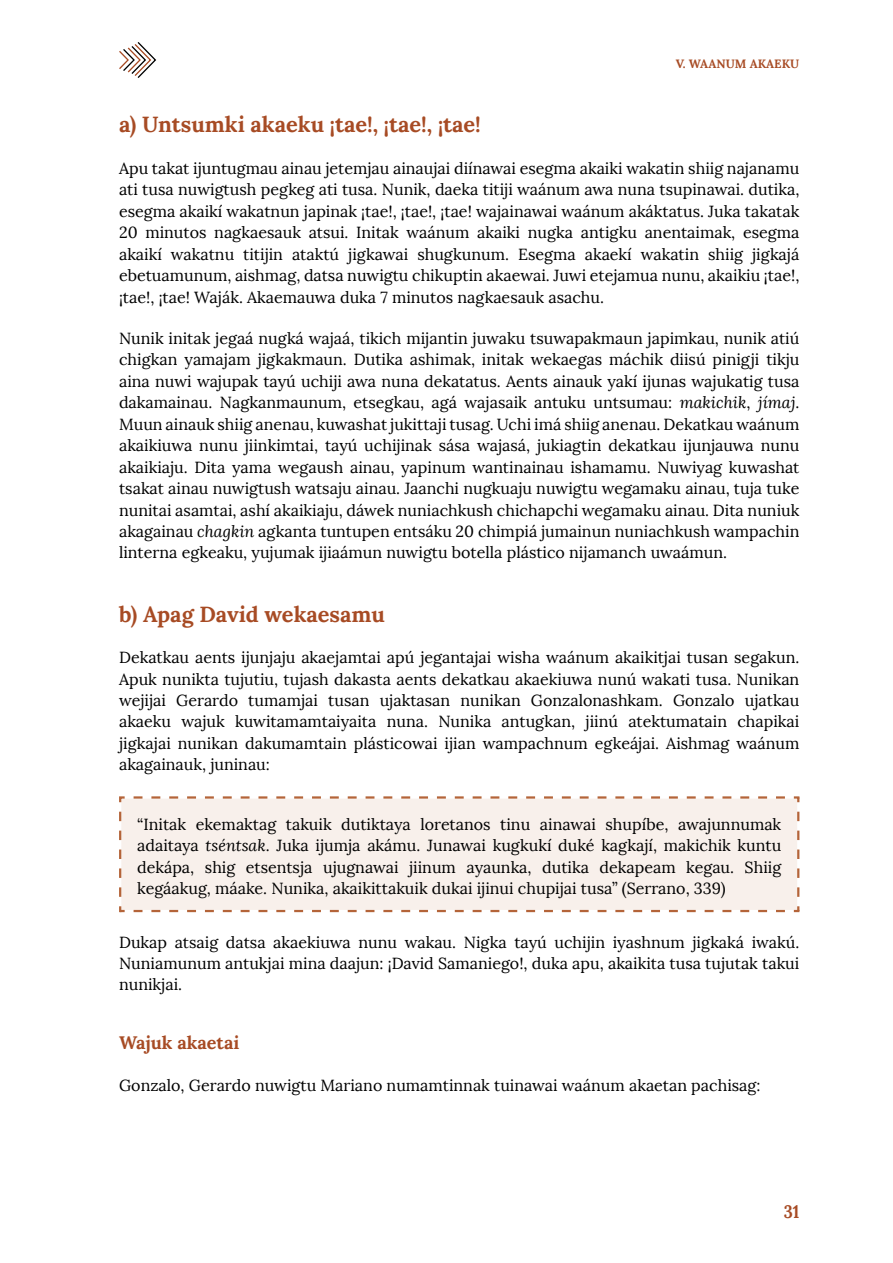
<style>
.page{position:relative;width:893px;height:1263px;background:#fff}
.page>*{position:absolute;margin:0;border:0;box-sizing:border-box;transform-origin:0 0}
.t1{font:700 21.75px "Lora";color:#a74b24}
.t2{font:700 18px "Lora";color:#a74b24}
.t3{font:700 18px "Lora";color:#a74b24;scale:.9 1}
.t4{font:16.05px/21.5px "Lora";color:#000;text-align:justify}
.t5{font:700 12px "Lora";color:#a74b24}
.s1{font-style:italic}
</style>
<div class="page">
<svg style="left:119px;top:42px;width:37px;height:36px"></svg>
<div style="left:119px;top:796px;width:681px;height:110px;background:#f8f0eb"></div>
<svg style="left:797px;top:797px;width:2px;height:100px"></svg>
<svg style="left:119px;top:906px;width:681px;height:7px"></svg>
<p class="t5" style="left:676px;top:56px;width:125px">V. Waanum akaeku</p>
<h1 class="t1" style="left:119px;top:111px;width:363px">a) Untsumki akaeku ¡tae!, ¡tae!, ¡tae!</h1>
<p class="t4" style="left:119px;top:158px;width:682px">Apu takat ijuntugmau ainau jetemjau ainaujai diínawai esegma akaiki wakatin shiig najanamu ati tusa nuwigtush pegkeg ati tusa. Nunik, daeka titiji waánum awa nuna tsupinawai. dutika, esegma akaikí wakatnun japinak ¡tae!, ¡tae!, ¡tae! wajainawai waánum akáktatus. Juka takatak 20 minutos nagkaesauk atsui. Initak waánum akaiki nugka antigku anentaimak, esegma akaikí wakatnu titijin ataktú jigkawai shugkunum. Esegma akaekí wakatin shiig jigkajá ebetuamunum, aishmag, datsa nuwigtu chikuptin akaewai. Juwi etejamua nunu, akaikiu ¡tae!, ¡tae!, ¡tae! Waják. Akaemauwa duka 7 minutos nagkaesauk asachu.</p>
<p class="t4" style="left:119px;top:328px;width:682px">Nunik initak jegaá nugká wajaá, tikich mijantin juwaku tsuwapakmaun japimkau, nunik atiú chigkan yamajam jigkakmaun. Dutika ashimak, initak wekaegas máchik diisú pinigji tikju aina nuwi wajupak tayú uchiji awa nuna dekatatus. Aents ainauk yakí ijunas wajukatig tusa dakamainau. Nagkanmaunum, etsegkau, agá wajasaik antuku untsumau: <span class="s1">makichik</span>, <span class="s1">jímaj</span>.<br>Muun ainauk shiig anenau, kuwashat jukittaji tusag. Uchi imá shiig anenau. Dekatkau waánum akaikiuwa nunu jiinkimtai, tayú uchijinak sása wajasá, jukiagtin dekatkau ijunjauwa nunu akaikiaju. Dita yama wegaush ainau, yapinum wantinainau ishamamu. Nuwiyag kuwashat tsakat ainau nuwigtush watsaju ainau. Jaanchi nugkuaju nuwigtu wegamaku ainau, tuja tuke nunitai asamtai, ashí akaikiaju, dáwek nuniachkush chichapchi wegamaku ainau. Dita nuniuk akagainau <span class="s1">chagkin</span> agkanta tuntupen entsáku 20 chimpiá jumainun nuniachkush wampachin linterna egkeaku, yujumak ijiaámun nuwigtu botella plástico nijamanch uwaámun.</p>
<h1 class="t1" style="left:119px;top:600px;width:267px">b) Apag David wekaesamu</h1>
<p class="t4" style="left:119px;top:647px;width:682px">Dekatkau aents ijunjaju akaejamtai apú jegantajai wisha waánum akaikitjai tusan segakun.<br>Apuk nunikta tujutiu, tujash dakasta aents dekatkau akaekiuwa nunú wakati tusa. Nunikan wejijai Gerardo tumamjai tusan ujaktasan nunikan Gonzalonashkam. Gonzalo ujatkau akaeku wajuk kuwitamamtaiyaita nuna. Nunika antugkan, jiinú atektumatain chapikai jigkajai nunikan dakumamtain plásticowai ijian wampachnum egkeájai. Aishmag waánum akagainauk, juninau:</p>
<p class="t4" style="left:137px;top:813px;width:646px">“Initak ekemaktag takuik dutiktaya loretanos tinu ainawai shupíbe, awajunnumak adaitaya <span class="s1">tséntsak</span>. Juka ijumja akámu. Junawai kugkukí duké kagkají, makichik kuntu dekápa, shig etsentsja ujugnawai jiinum ayaunka, dutika dekapeam kegau. Shiig kegáakug, máake. Nunika, akaikittakuik dukai ijinui chupijai tusa” (Serrano, 339)</p>
<p class="t4" style="left:119px;top:931px;width:682px">Dukap atsaig datsa akaekiuwa nunu wakau. Nigka tayú uchijin iyashnum jigkaká iwakú.<br>Nuniamunum antukjai mina daajun: ¡David Samaniego!, duka apu, akaikita tusa tujutak takui nunikjai.</p>
<p class="t2" style="left:119px;top:1031px;width:122px">Wajuk akaetai</p>
<p class="t4" style="left:119px;top:1074px;width:643px">Gonzalo, Gerardo nuwigtu Mariano numamtinnak tuinawai waánum akaetan pachisag:</p>
<p class="t3" style="left:784px;top:1200px;width:19px">31</p>
</div>
